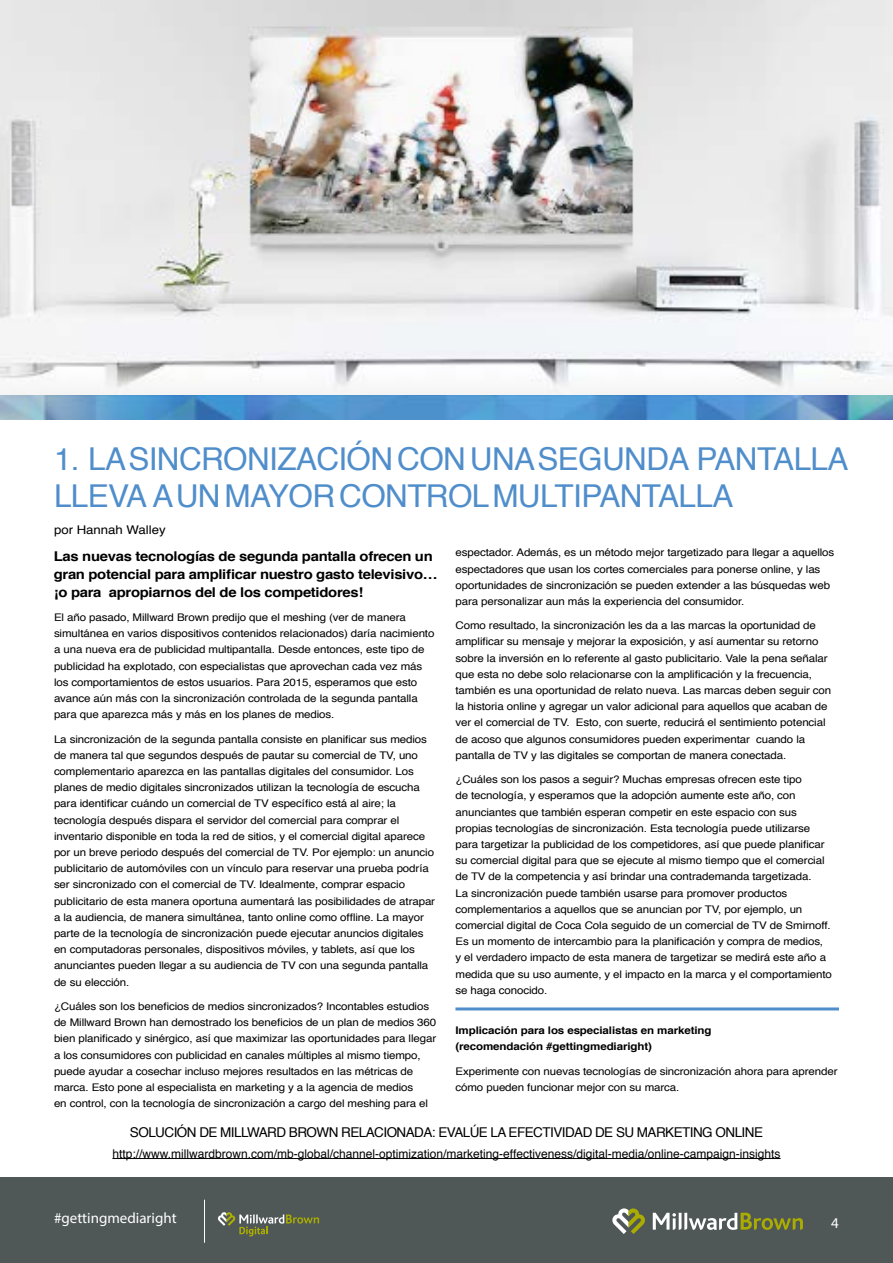
<style>
.page{position:relative;width:893px;height:1263px;background:#fff}
.page>*{position:absolute;margin:0;border:0;box-sizing:border-box;transform-origin:0 0}
.t1{font:31.5px "Helvetica";letter-spacing:-.02em;color:#508ecb}
.t2{font:15px "Myriad Pro";color:#fff}
.t3{font:700 13.5px/18px "Helvetica";letter-spacing:-.02em;color:#000;scale:1.1 1}
.t4{font:13.5px "Helvetica";letter-spacing:-.04em;color:#000}
.t5{font:12px "Helvetica";color:#000}
.t6{font:12px "Helvetica";color:#000;scale:1.1 1}
.t7{font:10.5px/16.2px "Helvetica";letter-spacing:-.01em;color:#000;scale:1.1 1}
.t8{font:700 10.5px/16.2px "Helvetica";letter-spacing:-.01em;color:#000;scale:1.1 1}
</style>
<div class="page">
<div style="left:0;top:1178px;width:893px;height:85px;background:#4f5757"></div>
<svg style="left:612px;top:1208px;width:33px;height:26px"></svg>
<svg style="left:653px;top:1213px;width:150px;height:17px"></svg>
<hr style="left:204px;top:1200px;width:1px;height:43px;background:#fff">
<svg style="left:218px;top:1212px;width:101px;height:24px"></svg>
<hr style="left:112px;top:1158px;width:669px;height:1px;background:#000">
<img style="left:0;top:0;width:893px;height:420px">
<hr style="left:455px;top:1007px;width:384px;height:3px;background:#508ecb">
<h1 class="t1" style="left:54px;top:435px;width:94px">1. Lasinc</h1>
<h1 class="t1" style="left:201px;top:435px;width:219px">ronización con</h1>
<h1 class="t1" style="left:470px;top:435px;width:177px">unasegunda</h1>
<h1 class="t1" style="left:696px;top:435px;width:20px">pantalla</h1>
<h1 class="t1" style="left:54px;top:472px;width:20px">lleva</h1>
<h1 class="t1" style="left:152px;top:472px;width:210px">a unmayor cont</h1>
<h1 class="t1" style="left:426px;top:472px;width:133px">rol multipantalla</h1>
<p class="t6" style="left:54px;top:520px;width:103px">por Hannah Walley</p>
<p class="t3" style="left:54px;top:547px;width:351px">Las nuevas tecnologías de segunda pantalla ofrecen un gran potencial para amplificar nuestro gasto televisivo… ¡o para apropiarnos del de los competidores!</p>
<p class="t7" style="left:455px;top:545px;width:346px">espectador. Además, es un método mejor targetizado para llegar a aquellos espectadores que usan los cortes comerciales para ponerse online, y las oportunidades de sincronización se pueden extender a las búsquedas web para personalizar aun más la experiencia del consumidor.</p>
<p class="t7" style="left:455px;top:618px;width:343px">Como resultado, la sincronización les da a las marcas la oportunidad de amplificar su mensaje y mejorar la exposición, y así aumentar su retorno sobre la inversión en lo referente al gasto publicitario. Vale la pena señalar que esta no debe solo relacionarse con la amplificación y la frecuencia, también es una oportunidad de relato nueva. Las marcas deben seguir con la historia online y agregar un valor adicional para aquellos que acaban de ver el comercial de TV. Esto, con suerte, reducirá el sentimiento potencial de acoso que algunos consumidores pueden experimentar cuando la pantalla de TV y las digitales se comportan de manera conectada.</p>
<p class="t7" style="left:455px;top:772px;width:344px">¿Cuáles son los pasos a seguir? Muchas empresas ofrecen este tipo<br>de tecnología, y esperamos que la adopción aumente este año, con anunciantes que también esperan competir en este espacio con sus propias tecnologías de sincronización. Esta tecnología puede utilizarse para targetizar la publicidad de los competidores, así que puede planificar su comercial digital para que se ejecute al mismo tiempo que el comercial de TV de la competencia y así brindar una contrademanda targetizada.<br>La sincronización puede también usarse para promover productos complementarios a aquellos que se anuncian por TV, por ejemplo, un comercial digital de Coca Cola seguido de un comercial de TV de Smirnoff.<br>Es un momento de intercambio para la planificación y compra de medios,<br>y el verdadero impacto de esta manera de targetizar se medirá este año a medida que su uso aumente, y el impacto en la marca y el comportamiento se haga conocido.</p>
<p class="t7" style="left:54px;top:610px;width:347px">El año pasado, Millward Brown predijo que el meshing (ver de manera simultánea en varios dispositivos contenidos relacionados) daría nacimiento a una nueva era de publicidad multipantalla. Desde entonces, este tipo de publicidad ha explotado, con especialistas que aprovechan cada vez más los comportamientos de estos usuarios. Para 2015, esperamos que esto avance aún más con la sincronización controlada de la segunda pantalla para que aparezca más y más en los planes de medios.</p>
<p class="t7" style="left:54px;top:731px;width:348px">La sincronización de la segunda pantalla consiste en planificar sus medios de manera tal que segundos después de pautar su comercial de TV, uno complementario aparezca en las pantallas digitales del consumidor. Los planes de medio digitales sincronizados utilizan la tecnología de escucha para identificar cuándo un comercial de TV específico está al aire; la tecnología después dispara el servidor del comercial para comprar el inventario disponible en toda la red de sitios, y el comercial digital aparece por un breve periodo después del comercial de TV. Por ejemplo: un anuncio publicitario de automóviles con un vínculo para reservar una prueba podría ser sincronizado con el comercial de TV. Idealmente, comprar espacio publicitario de esta manera oportuna aumentará las posibilidades de atrapar a la audiencia, de manera simultánea, tanto online como offline. La mayor parte de la tecnología de sincronización puede ejecutar anuncios digitales en computadoras personales, dispositivos móviles, y tablets, así que los anunciantes pueden llegar a su audiencia de TV con una segunda pantalla de su elección.</p>
<p class="t7" style="left:54px;top:998px;width:349px">¿Cuáles son los beneficios de medios sincronizados? Incontables estudios de Millward Brown han demostrado los beneficios de un plan de medios 360 bien planificado y sinérgico, así que maximizar las oportunidades para llegar a los consumidores con publicidad en canales múltiples al mismo tiempo, puede ayudar a cosechar incluso mejores resultados en las métricas de marca. Esto pone al especialista en marketing y a la agencia de medios<br>en control, con la tecnología de sincronización a cargo del meshing para el</p>
<p class="t8" style="left:455px;top:1022px;width:234px">Implicación para los especialistas en marketing (recomendación #gettingmediaright)</p>
<p class="t7" style="left:455px;top:1063px;width:349px">Experimente con nuevas tecnologías de sincronización ahora para aprender cómo pueden funcionar mejor con su marca.</p>
<p class="t4" style="left:130px;top:1121px;width:230px">Solución de Millward Brown relacionada</p>
<p class="t4" style="left:432px;top:1121px;width:102px">: Evalúe la efectividad</p>
<p class="t4" style="left:595px;top:1121px;width:87px">de su marketin</p>
<p class="t4" style="left:702px;top:1121px;width:22px">g online</p>
<p class="t5" style="left:112px;top:1144px;width:670px">http://www.millwardbrown.com/mb-global/channel-optimization/marketing-effectiveness/digital-media/online-campaign-insights</p>
<h2 class="t2" style="left:54px;top:1209px;width:124px">#gettingmediaright</h2>
<h2 class="t2" style="left:831px;top:1213px;width:9px">4</h2>
</div>
